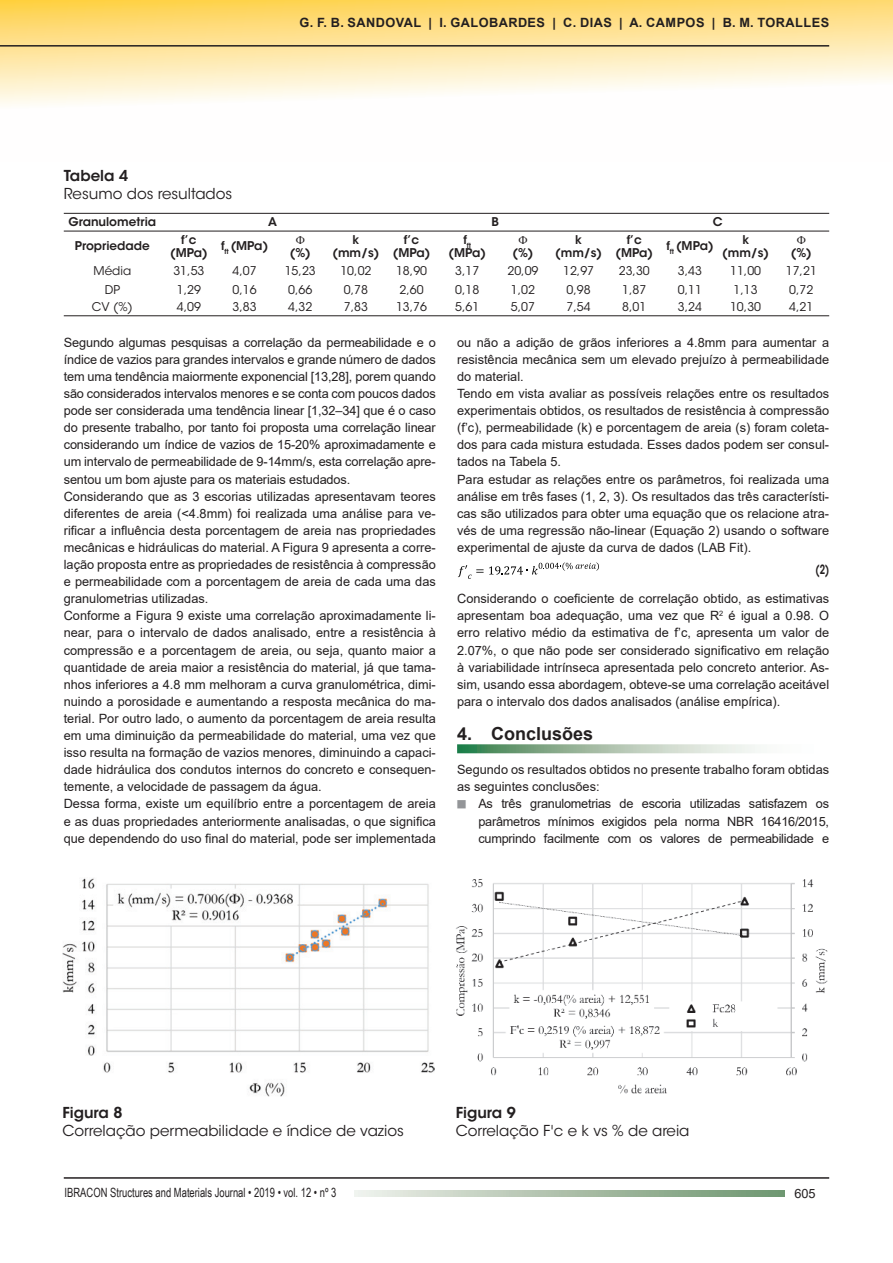
<style>
.page{position:relative;width:893px;height:1263px;background:#fff}
.page>*{position:absolute;margin:0;border:0;box-sizing:border-box;transform-origin:0 0}
.t1{font:700 18px "Arial";color:#231f20}
.t2{font:15px "ITC Avant Garde Std";color:#231f20}
.t3{font:600 15px "ITC Avant Garde Std";color:#231f20}
.t4{font:12.75px/17.1px "Arial";color:#231f20}
.t5{font:700 12.75px "Arial";letter-spacing:.035em;color:#231f20}
.t6{font:12.75px "Arial Narrow";color:#231f20;scale:.9 1}
.t7{font:600 12.75px "ITC Avant Garde Std";color:#231f20;scale:.7 1}
.t8{font:12px "ITC Avant Garde Std";color:#231f20}
.t9{font:600 12px/13.5px "ITC Avant Garde Std";color:#231f20;text-align:center}
.t10{font:600 6.9px "ITC Avant Garde Std";color:#231f20}
.s1{color:#939598}
</style>
<div class="page">
<svg style="left:0;top:0;width:893px;height:105px"></svg>
<hr style="left:64px;top:1177px;width:765px;height:2px;background:#231f20">
<hr style="left:0;top:45px;width:829px;height:2px;background:#231f20">
<svg style="left:354px;top:1190px;width:431px;height:6px;background:#acc0aa"></svg>
<svg style="left:457px;top:744px;width:300px;height:9px;background:#a5c1aa"></svg>
<svg style="left:458px;top:562px;width:141px;height:17px"></svg>
<img style="left:62px;top:878px;width:372px;height:219px">
<img style="left:456px;top:879px;width:372px;height:215px">
<hr style="left:64px;top:213px;width:765px;height:1px;background:#231f20">
<hr style="left:64px;top:231px;width:765px;height:1px;background:#231f20">
<hr style="left:64px;top:315px;width:765px;height:1px;background:#231f20">
<p class="t5" style="left:300px;top:14px;width:531px">G. F. B. SANDOVAL | I. GALOBARDES | C. DIAS | A. CAMPOS | B. M. TORALLES</p>
<p class="t3" style="left:64px;top:166px;width:66px">Tabela 4</p>
<p class="t2" style="left:64px;top:185px;width:170px">Resumo dos resultados</p>
<p class="t9" style="left:69px;top:215px;width:89px">Granulometria</p>
<p class="t9" style="left:268px;top:215px;width:10px">A</p>
<p class="t9" style="left:491px;top:215px;width:9px">B</p>
<p class="t9" style="left:713px;top:215px;width:11px">C</p>
<p class="t9" style="left:75px;top:239px;width:77px">Propriedade</p>
<p class="t9" style="left:170px;top:233px;width:39px">f’c (MPa)</p>
<p class="t9" style="left:221px;top:239px;width:49px">f<sub>ft</sub> (MPa)</p>
<p class="t9" style="left:290px;top:246px;width:22px">(%)</p>
<p class="t9" style="left:555px;top:233px;width:48px">k (mm/s)</p>
<p class="t9" style="left:616px;top:233px;width:39px">f’c (MPa)</p>
<p class="t9" style="left:666px;top:239px;width:49px">f<sub>ft</sub> (MPa)</p>
<p class="t9" style="left:722px;top:233px;width:48px">k (mm/s)</p>
<p class="t9" style="left:333px;top:233px;width:48px">k (mm/s)</p>
<p class="t9" style="left:393px;top:233px;width:39px">f’c (MPa)</p>
<p class="t10" style="left:463px;top:241px;width:9px"><sup>f</sup>ft</p>
<p class="t9" style="left:449px;top:246px;width:39px">(MPa)</p>
<p class="t9" style="left:512px;top:246px;width:22px">(%)</p>
<p class="t9" style="left:791px;top:246px;width:22px">(%)</p>
<p class="t8" style="left:94px;top:264px;width:39px">Média</p>
<p class="t8" style="left:173px;top:264px;width:33px">31,53</p>
<p class="t8" style="left:232px;top:264px;width:26px">4,07</p>
<p class="t8" style="left:285px;top:264px;width:33px">15,23</p>
<p class="t8" style="left:340px;top:264px;width:33px">10,02</p>
<p class="t8" style="left:396px;top:264px;width:33px">18,90</p>
<p class="t8" style="left:455px;top:264px;width:26px">3,17</p>
<p class="t8" style="left:507px;top:264px;width:33px">20,09</p>
<p class="t8" style="left:563px;top:264px;width:33px">12,97</p>
<p class="t8" style="left:619px;top:264px;width:33px">23,30</p>
<p class="t8" style="left:678px;top:264px;width:26px">3,43</p>
<p class="t8" style="left:730px;top:264px;width:33px">11,00</p>
<p class="t8" style="left:786px;top:264px;width:33px">17,21</p>
<p class="t8" style="left:105px;top:282px;width:17px">DP</p>
<p class="t8" style="left:177px;top:282px;width:26px">1,29</p>
<p class="t8" style="left:232px;top:282px;width:26px">0,16</p>
<p class="t8" style="left:288px;top:282px;width:26px">0,66</p>
<p class="t8" style="left:344px;top:282px;width:26px">0,78</p>
<p class="t8" style="left:399px;top:282px;width:26px">2,60</p>
<p class="t8" style="left:455px;top:282px;width:26px">0,18</p>
<p class="t8" style="left:511px;top:282px;width:26px">1,02</p>
<p class="t8" style="left:566px;top:282px;width:26px">0,98</p>
<p class="t8" style="left:622px;top:282px;width:26px">1,87</p>
<p class="t8" style="left:678px;top:282px;width:26px">0,11</p>
<p class="t8" style="left:733px;top:282px;width:26px">1,13</p>
<p class="t8" style="left:789px;top:282px;width:26px">0,72</p>
<p class="t8" style="left:92px;top:299px;width:43px">CV (%)</p>
<p class="t8" style="left:177px;top:299px;width:26px">4,09</p>
<p class="t8" style="left:232px;top:299px;width:26px">3,83</p>
<p class="t8" style="left:288px;top:299px;width:26px">4,32</p>
<p class="t8" style="left:344px;top:299px;width:26px">7,83</p>
<p class="t8" style="left:396px;top:299px;width:33px">13,76</p>
<p class="t8" style="left:455px;top:299px;width:26px">5,61</p>
<p class="t8" style="left:511px;top:299px;width:26px">5,07</p>
<p class="t8" style="left:566px;top:299px;width:26px">7,54</p>
<p class="t8" style="left:622px;top:299px;width:26px">8,01</p>
<p class="t8" style="left:678px;top:299px;width:26px">3,24</p>
<p class="t8" style="left:730px;top:299px;width:33px">10,30</p>
<p class="t8" style="left:789px;top:299px;width:26px">4,21</p>
<p class="t4" style="left:64px;top:334px;width:374px">Segundo algumas pesquisas a correlação da permeabilidade e o índice de vazios para grandes intervalos e grande número de dados tem uma tendência maiormente exponencial [13,28], porem quando são considerados intervalos menores e se conta com poucos dados pode ser considerada uma tendência linear [1,32–34] que é o caso do presente trabalho, por tanto foi proposta uma correlação linear considerando um índice de vazios de 15-20% aproximadamente e um intervalo de permeabilidade de 9-14mm/s, esta correlação apre&shy;sentou um bom ajuste para os materiais estudados.<br>Considerando que as 3 escorias utilizadas apresentavam teores diferentes de areia (&lt;4.8mm) foi realizada uma análise para ve&shy;rificar a influência desta porcentagem de areia nas propriedades mecânicas e hidráulicas do material. A Figura 9 apresenta a corre&shy;lação proposta entre as propriedades de resistência à compressão e permeabilidade com a porcentagem de areia de cada uma das granulometrias utilizadas.<br>Conforme a Figura 9 existe uma correlação aproximadamente li&shy;near, para o intervalo de dados analisado, entre a resistência à compressão e a porcentagem de areia, ou seja, quanto maior a quantidade de areia maior a resistência do material, já que tama&shy;nhos inferiores a 4.8 mm melhoram a curva granulométrica, dimi&shy;nuindo a porosidade e aumentando a resposta mecânica do ma&shy;terial. Por outro lado, o aumento da porcentagem de areia resulta em uma diminuição da permeabilidade do material, uma vez que isso resulta na formação de vazios menores, diminuindo a capaci&shy;dade hidráulica dos condutos internos do concreto e consequen&shy;temente, a velocidade de passagem da água.<br>Dessa forma, existe um equilíbrio entre a porcentagem de areia e as duas propriedades anteriormente analisadas, o que significa que dependendo do uso final do material, pode ser implementada</p>
<p class="t4" style="left:457px;top:334px;width:374px">ou não a adição de grãos inferiores a 4.8mm para aumentar a resistência mecânica sem um elevado prejuízo à permeabilidade do material.<br>Tendo em vista avaliar as possíveis relações entre os resultados experimentais obtidos, os resultados de resistência à compressão (f’c), permeabilidade (k) e porcentagem de areia (s) foram coleta&shy;dos para cada mistura estudada. Esses dados podem ser consul&shy;tados na Tabela 5.<br>Para estudar as relações entre os parâmetros, foi realizada uma análise em três fases (1, 2, 3). Os resultados das três característi&shy;cas são utilizados para obter uma equação que os relacione atra&shy;vés de uma regressão não-linear (Equação 2) usando o software experimental de ajuste da curva de dados (LAB Fit).</p>
<p class="t7" style="left:816px;top:561px;width:21px">(2)</p>
<p class="t4" style="left:457px;top:590px;width:374px;text-align:justify">Considerando o coeficiente de correlação obtido, as estimativas apresentam boa adequação, uma vez que R<sup>2</sup> é igual a 0.98. O erro relativo médio da estimativa de f’c, apresenta um valor de 2.07%, o que não pode ser considerado significativo em relação à variabilidade intrínseca apresentada pelo concreto anterior. As&shy;sim, usando essa abordagem, obteve-se uma correlação aceitável para o intervalo dos dados analisados (análise empírica).</p>
<h1 class="t1" style="left:457px;top:721px;width:138px">4. Conclusões</h1>
<p class="t4" style="left:457px;top:761px;width:374px">Segundo os resultados obtidos no presente trabalho foram obtidas as seguintes conclusões:</p>
<p class="t4" style="left:478px;top:795px;width:352px;text-align:justify;text-indent:-21px"><span class="s1">■</span> As três granulometrias de escoria utilizadas satisfazem os parâmetros mínimos exigidos pela norma NBR 16416/2015, cumprindo facilmente com os valores de permeabilidade e</p>
<p class="t3" style="left:62px;top:1103px;width:62px">Figura 8</p>
<p class="t2" style="left:62px;top:1121px;width:343px">Correlação permeabilidade e índice de vazios</p>
<p class="t3" style="left:456px;top:1103px;width:62px">Figura 9</p>
<p class="t2" style="left:456px;top:1121px;width:235px">Correlação F'c e k vs % de areia</p>
<p class="t6" style="left:65px;top:1183px;width:303px">IBRACON Structures and Materials Journal • 2019 • vol. 12 • nº 3</p>
<p class="t4" style="left:794px;top:1185px;width:23px">605</p>
</div>
